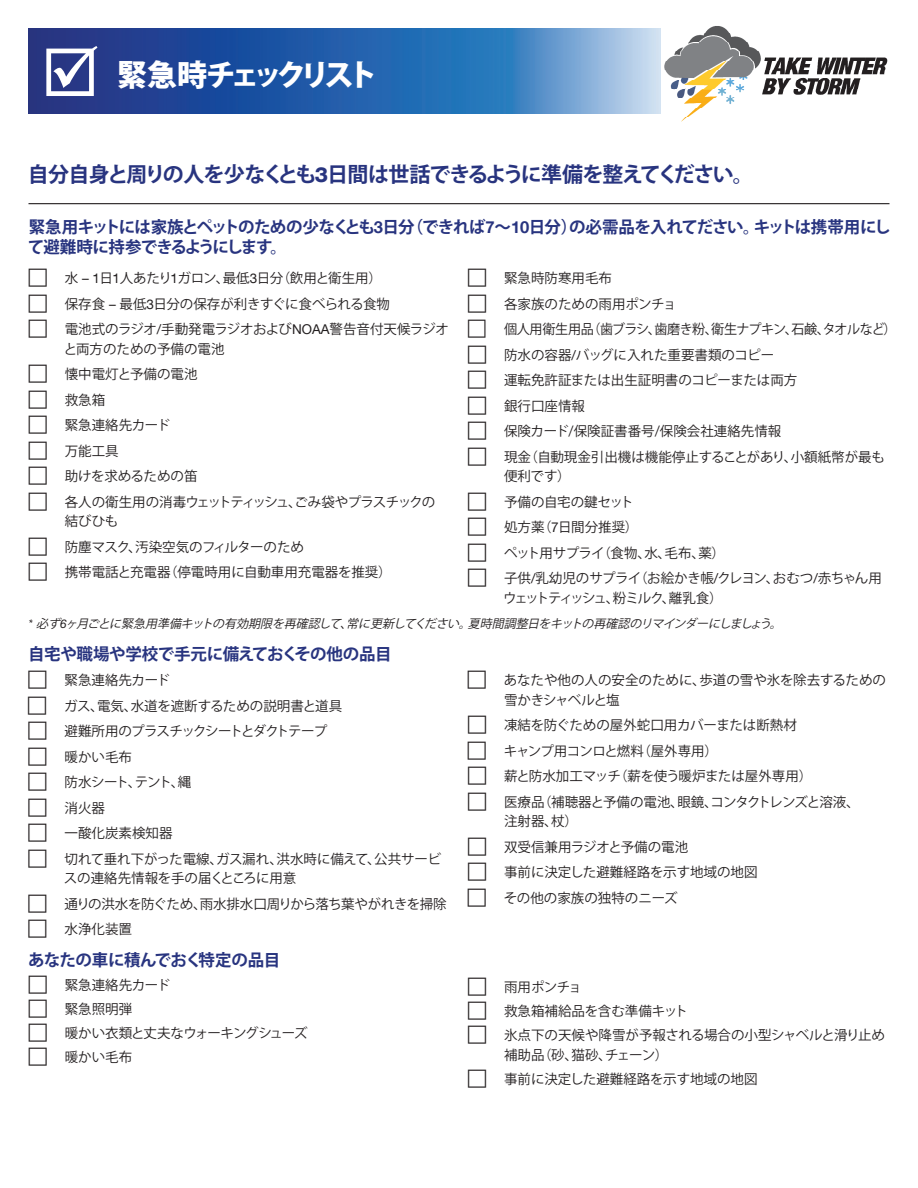
<style>
.page{position:relative;width:918px;height:1188px;background:#fff}
.page>*{position:absolute;margin:0;border:0;box-sizing:border-box;transform-origin:0 0}
.t1{font:800 30px "Koz Go Pr 6 N";letter-spacing:-.19em;color:#fff}
.t2{font:700 21px "Koz Go Pr 6 N";letter-spacing:-.06em;color:#28347f}
.t3{font:700 16.5px/19.8px "Koz Go Pr 6 N";letter-spacing:-.04em;color:#28347f}
.t4{font:700 16.5px "Koz Go Pr 6 N";letter-spacing:-.02em;color:#28347f}
.t5{font:13.5px/25.5px "Koz Go Pr 6 N";color:#231f20}
.t6{font:13.5px/25.5px "Koz Go Pr 6 N";letter-spacing:-.02em;color:#231f20}
.t7{font:13.5px "Koz Go Pr 6 N";letter-spacing:-.12em;color:#231f20}
.t8{font:italic 12px "Koz Go Pr 6 N";color:#231f20}
.s1{font-family:"Helvetica Neue LT Com";font-weight:800}
.s2{font-family:"Helvetica Neue LT Com"}
.s3{font-family:"Helvetica Neue LT Std"}
</style>
<div class="page">
<img style="left:28px;top:28px;width:633px;height:85px">
<hr style="left:28px;top:203px;width:862px;height:1px;background:#231f20">
<svg style="left:46px;top:46px;width:51px;height:50px"></svg>
<img style="left:664px;top:26px;width:224px;height:96px">
<h1 class="t1" style="left:117px;top:58px;width:262px">緊急時チェックリスト</h1>
<h2 class="t2" style="left:28px;top:163px;width:727px">自分自身と周りの人を少なくとも<span class="s1">3</span>日間は世話できるように準備を整えてください。</h2>
<p class="t3" style="left:28px;top:217px;width:864px">緊急用キットには家族とペットのための少なくとも<span class="s2">3</span>日分（できれば<span class="s2">7</span>～<span class="s2">10</span>日分）の必需品を入れてださい。キットは携帯用にして避難時に持参できるようにします。</p>
<p class="t6" style="left:65px;top:266px;width:386px">水 <span class="s2">– 1</span>日<span class="s2">1</span>人あたり<span class="s2">1</span>ガロン、最低<span class="s2">3</span>日分（飲用と衛生用）<br>保存食 <span class="s2">–</span> 最低<span class="s2">3</span>日分の保存が利きすぐに食べられる食物<br>電池式のラジオ<span class="s2">/</span>手動発電ラジオおよび<span class="s2">NOAA</span>警告音付天候ラジオ</p>
<p class="t5" style="left:64px;top:336px;width:373px">と両方のための予備の電池<br>懐中電灯と予備の電池<br>救急箱<br>緊急連絡先カード<br>万能工具<br>助けを求めるための笛<br>各人の衛生用の消毒ウェットティッシュ、ごみ袋やプラスチックの</p>
<p class="t5" style="left:65px;top:509px;width:328px">結びひも<br>防塵マスク、汚染空気のフィルターのため<br>携帯電話と充電器（停電時用に自動車用充電器を推奨）</p>
<p class="t5" style="left:504px;top:266px;width:394px">緊急時防寒用毛布<br>各家族のための雨用ポンチョ<br>個人用衛生用品（歯ブラシ、歯磨き粉、衛生ナプキン、石鹸、タオルなど）防水の容器<span class="s2">/</span>バッグに入れた重要書類のコピー<br>運転免許証または出生証明書のコピーまたは両方<br>銀行口座情報<br>保険カード/保険証書番号/保険会社連絡先情報<br>現金（自動現金引出機は機能停止することがあり、小額紙幣が最も</p>
<p class="t5" style="left:504px;top:464px;width:379px">便利です）<br>予備の自宅の鍵セット<br>処方薬（<span class="s2">7</span>日間分推奨）<br>ペット用サプライ（食物、水、毛布、薬）<br>子供<span class="s2">/</span>乳幼児のサプライ（お絵かき帳<span class="s2">/</span>クレヨン、おむつ<span class="s2">/</span>赤ちゃん用</p>
<p class="t7" style="left:503px;top:590px;width:221px">ウェットティッシュ、粉ミルク、離乳食）</p>
<p class="t8" style="left:28px;top:617px;width:759px"><span class="s3">*</span> 必ず<span class="s3">6</span> ヶ月ごとに緊急用準備キットの有効期限を再確認して、常に更新してください。夏時間調整日をキットの再確認のリマインダーにしましょう。</p>
<p class="t4" style="left:28px;top:645px;width:365px">自宅や職場や学校で手元に備えておくその他の品目</p>
<p class="t5" style="left:64px;top:668px;width:379px">緊急連絡先カード<br>ガス、電気、水道を遮断するための説明書と道具<br>避難所用のプラスチックシートとダクトテープ<br>暖かい毛布<br>防水シート、テント、縄<br>消火器<br>一酸化炭素検知器<br>切れて垂れ下がった電線、ガス漏れ、洪水時に備えて、公共サービ</p>
<p class="t5" style="left:64px;top:866px;width:384px">スの連絡先情報を手の届くところに用意<br>通りの洪水を防ぐため、雨水排水口周りから落ち葉やがれきを掃除水浄化装置</p>
<p class="t5" style="left:504px;top:671px;width:384px;line-height:19.5px">あなたや他の人の安全のために、歩道の雪や氷を除去するための雪かきシャベルと塩</p>
<p class="t5" style="left:504px;top:713px;width:357px">凍結を防ぐための屋外蛇口用カバーまたは断熱材<br>キャンプ用コンロと燃料（屋外専用）<br>薪と防水加工マッチ（薪を使う暖炉または屋外専用）<br>医療品（補聴器と予備の電池、眼鏡、コンタクトレンズと溶液、</p>
<p class="t5" style="left:504px;top:809px;width:255px">注射器、杖）<br>双受信兼用ラジオと予備の電池<br>事前に決定した避難経路を示す地域の地図その他の家族の独特のニーズ</p>
<p class="t3" style="left:28px;top:950px;width:254px">あなたの車に積んでおく特定の品目</p>
<p class="t5" style="left:65px;top:973px;width:245px;line-height:24px">緊急連絡先カード<br>緊急照明弾<br>暖かい衣類と丈夫なウォーキングシューズ暖かい毛布</p>
<p class="t5" style="left:504px;top:975px;width:383px;line-height:24px">雨用ポンチョ<br>救急箱補給品を含む準備キット<br>氷点下の天候や降雪が予報される場合の小型シャベルと滑り止め</p>
<p class="t5" style="left:504px;top:1043px;width:255px;line-height:24px">補助品（砂、猫砂、チェーン）<br>事前に決定した避難経路を示す地域の地図</p>
</div>
